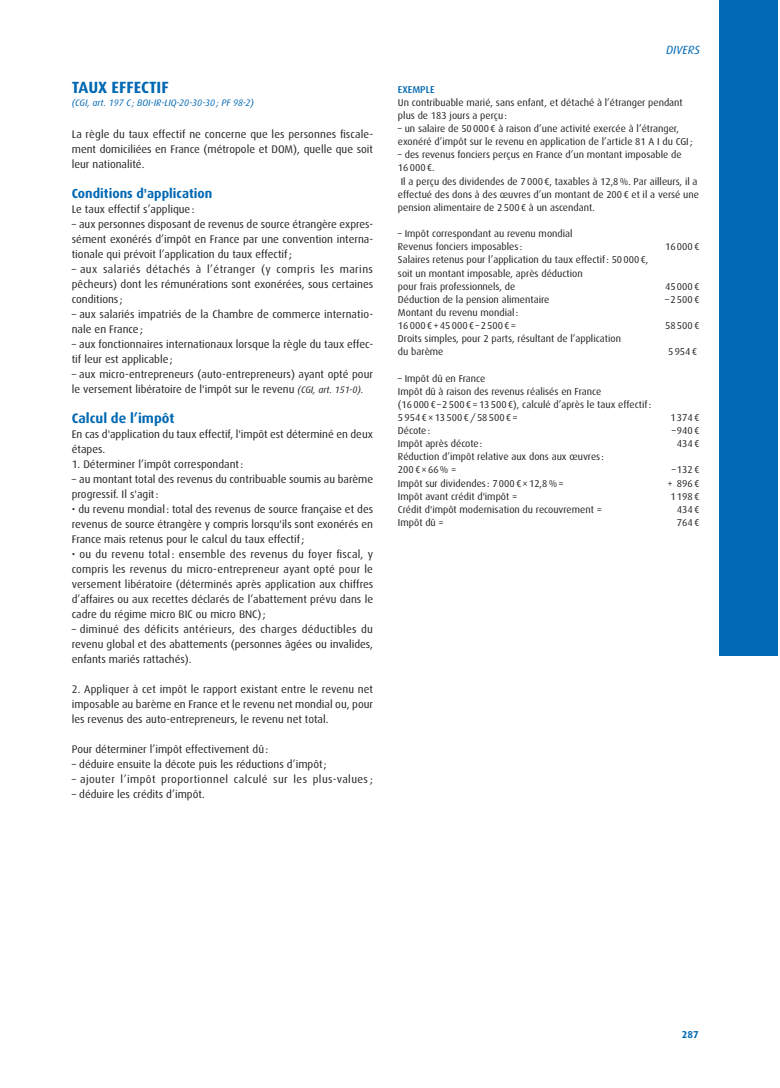
<style>
.page{position:relative;width:780px;height:1088px;background:#fff}
.page>*{position:absolute;margin:0;border:0;box-sizing:border-box;transform-origin:0 0}
.titre_1{font:700 16.25px "Dax";color:#0168b3}
.cdt{font:700 13.75px "Dax";color:#0168b3}
.titre_3{font:700 13.12px "Dax";color:#0168b3}
.t1{font:italic 11.88px "Dax";color:#0168b3}
.cdt-2{font:11px/15px "Dax";color:#231f20;text-align:justify}
.cdt-saut{font:11px/15px "Dax";color:#231f20;text-align:justify}
.cdt-saut-2{font:11px "Dax";letter-spacing:.035em;color:#231f20}
.cdt-exemple{font:10px/13.1px "Dax";color:#231f20}
.titre_exemple{font:500 10px "Dax";color:#0168b3}
.t2{font:700 10px "Dax";color:#0168b3}
.titre_1-2{font:italic 9.38px "Dax";color:#0168b3}
.s1{font-style:italic;font-size:9.38px}
</style>
<div class="page">
<div style="left:719px;top:0;width:59px;height:656px;background:#0168b3"></div>
<p class="titre_1" style="left:72px;top:78px;width:98px">TAUX EFFECTIF</p>
<p class="titre_1-2" style="left:72px;top:98px;width:183px">(CGI, art. 197 C ; BOI-IR-LIQ-20-30-30; PF 98-2)</p>
<p class="cdt-2" style="left:72px;top:127px;width:303px">La règle du taux effectif ne concerne que les personnes fiscale&shy;ment domiciliées en France (métropole et DOM), quelle que soit leur nationalité.</p>
<p class="titre_3" style="left:72px;top:186px;width:142px">Conditions d'application</p>
<p class="cdt-2" style="left:72px;top:202px;width:124px">Le taux effectif s’applique:</p>
<p class="cdt-2" style="left:72px;top:217px;width:303px">– aux personnes disposant de revenus de source étrangère expres&shy;sément exonérés d’impôt en France par une convention interna&shy;tionale qui prévoit l’application du taux effectif;</p>
<p class="cdt-2" style="left:72px;top:262px;width:303px">– aux salariés détachés à l’étranger (y compris les marins pêcheurs) dont les rémunérations sont exonérées, sous certaines conditions ;</p>
<p class="cdt-2" style="left:72px;top:307px;width:303px">– aux salariés impatriés de la Chambre de commerce internatio&shy;nale en France;</p>
<p class="cdt-2" style="left:72px;top:337px;width:303px">– aux fonctionnaires internationaux lorsque la règle du taux effec&shy;tif leur est applicable;</p>
<p class="cdt-saut" style="left:72px;top:367px;width:303px">– aux micro-entrepreneurs (auto-entrepreneurs) ayant opté pour le versement libératoire de l'impôt sur le revenu <span class="s1">(CGI, art. 151-0).</span></p>
<p class="cdt" style="left:72px;top:410px;width:104px">Calcul de l’impôt</p>
<p class="cdt-2" style="left:72px;top:427px;width:302px">En cas d'application du taux effectif, l'impôt est déterminé en deux étapes.</p>
<p class="cdt-2" style="left:72px;top:457px;width:173px">1. Déterminer l’impôt correspondant:</p>
<p class="cdt-2" style="left:72px;top:472px;width:303px">– au montant total des revenus du contribuable soumis au barème progressif. Il s'agit:</p>
<p class="cdt-2" style="left:72px;top:502px;width:303px">• du revenu mondial: total des revenus de source française et des revenus de source étrangère y compris lorsqu'ils sont exonérés en France mais retenus pour le calcul du taux effectif;</p>
<p class="cdt-2" style="left:72px;top:547px;width:303px">• ou du revenu total : ensemble des revenus du foyer fiscal, y compris les revenus du micro-entrepreneur ayant opté pour le versement libératoire (déterminés après application aux chiffres d’affaires ou aux recettes déclarés de l’abattement prévu dans le cadre du régime micro BIC ou micro BNC);</p>
<p class="cdt-saut" style="left:72px;top:622px;width:303px">– diminué des déficits antérieurs, des charges déductibles du revenu global et des abattements (personnes âgées ou invalides, enfants mariés rattachés).</p>
<p class="cdt-saut" style="left:72px;top:682px;width:303px">2. Appliquer à cet impôt le rapport existant entre le revenu net imposable au barème en France et le revenu net mondial ou, pour les revenus des auto-entrepreneurs, le revenu net total.</p>
<p class="cdt-2" style="left:72px;top:742px;width:198px">Pour déterminer l’impôt effectivement dû:</p>
<p class="cdt-2" style="left:72px;top:757px;width:256px">– déduire ensuite la décote puis les réductions d’impôt;</p>
<p class="cdt-saut-2" style="left:72px;top:773px;width:303px">– ajouter l’impôt proportionnel calculé sur les plus-values ;</p>
<p class="cdt-saut" style="left:72px;top:787px;width:135px">– déduire les crédits d’impôt.</p>
<p class="t1" style="left:666px;top:44px;width:35px">DIVERS</p>
<p class="titre_exemple" style="left:398px;top:84px;width:38px">EXEMPLE</p>
<p class="cdt-exemple" style="left:398px;top:96px;width:286px">Un contribuable marié, sans enfant, et détaché à l’étranger pendant plus de 183 jours a perçu:</p>
<p class="cdt-exemple" style="left:398px;top:122px;width:296px">– un salaire de 50000€ à raison d’une activité exercée à l’étranger, exonéré d’impôt sur le revenu en application de l’article 81 A I du CGI;</p>
<p class="cdt-exemple" style="left:398px;top:148px;width:285px">– des revenus fonciers perçus en France d’un montant imposable de<br>16000€.</p>
<p class="cdt-exemple" style="left:398px;top:175px;width:302px">Il a perçu des dividendes de 7000€, taxables à 12,8%. Par ailleurs, il a effectué des dons à des œuvres d’un montant de 200€ et il a versé une pension alimentaire de 2500€ à un ascendant.</p>
<p class="cdt-exemple" style="left:398px;top:227px;width:176px">– Impôt correspondant au revenu mondial</p>
<p class="cdt-exemple" style="left:398px;top:240px;width:126px">Revenus fonciers imposables :</p>
<p class="cdt-exemple" style="left:665px;top:240px;width:36px">16000€</p>
<p class="cdt-exemple" style="left:398px;top:253px;width:252px">Salaires retenus pour l’application du taux effectif: 50000€,</p>
<p class="cdt-exemple" style="left:398px;top:267px;width:186px">soit un montant imposable, après déduction pour frais professionnels, de</p>
<p class="cdt-exemple" style="left:665px;top:280px;width:36px">45000€</p>
<p class="cdt-exemple" style="left:398px;top:293px;width:153px">Déduction de la pension alimentaire</p>
<p class="cdt-exemple" style="left:665px;top:293px;width:36px">–2500€</p>
<p class="cdt-exemple" style="left:398px;top:306px;width:122px">Montant du revenu mondial:</p>
<p class="cdt-exemple" style="left:398px;top:319px;width:120px">16000€+45000€–2500€=</p>
<p class="cdt-exemple" style="left:665px;top:319px;width:36px">58500€</p>
<p class="cdt-exemple" style="left:398px;top:332px;width:224px">Droits simples, pour 2 parts, résultant de l’application du barème</p>
<p class="cdt-exemple" style="left:668px;top:345px;width:30px">5954€</p>
<p class="cdt-exemple" style="left:398px;top:372px;width:89px">– Impôt dû en France</p>
<p class="cdt-exemple" style="left:398px;top:385px;width:255px">Impôt dû à raison des revenus réalisés en France (16000€–2500€=13500€), calculé d’après le taux effectif:</p>
<p class="cdt-exemple" style="left:398px;top:411px;width:121px">5954€×13500€/58500€=</p>
<p class="cdt-exemple" style="left:670px;top:411px;width:30px">1374€</p>
<p class="cdt-exemple" style="left:398px;top:424px;width:34px">Décote:</p>
<p class="cdt-exemple" style="left:671px;top:424px;width:29px">–940€</p>
<p class="cdt-exemple" style="left:398px;top:437px;width:86px">Impôt après décote:</p>
<p class="cdt-exemple" style="left:677px;top:437px;width:24px">434€</p>
<p class="cdt-exemple" style="left:398px;top:450px;width:207px">Réduction d’impôt relative aux dons aux œuvres :</p>
<p class="cdt-exemple" style="left:398px;top:463px;width:60px">200€×66% =</p>
<p class="cdt-exemple" style="left:671px;top:463px;width:29px">–132€</p>
<p class="cdt-exemple" style="left:398px;top:477px;width:167px">Impôt sur dividendes : 7000€×12,8%=</p>
<p class="cdt-exemple" style="left:667px;top:477px;width:33px">+ 896€</p>
<p class="cdt-exemple" style="left:398px;top:490px;width:121px">Impôt avant crédit d'impôt =</p>
<p class="cdt-exemple" style="left:670px;top:490px;width:30px">1198€</p>
<p class="cdt-exemple" style="left:398px;top:503px;width:205px">Crédit d'impôt modernisation du recouvrement =</p>
<p class="cdt-exemple" style="left:677px;top:503px;width:24px">434€</p>
<p class="cdt-exemple" style="left:398px;top:516px;width:47px">Impôt dû =</p>
<p class="cdt-exemple" style="left:677px;top:516px;width:24px">764€</p>
<p class="t2" style="left:681px;top:1029px;width:18px">287</p>
</div>
